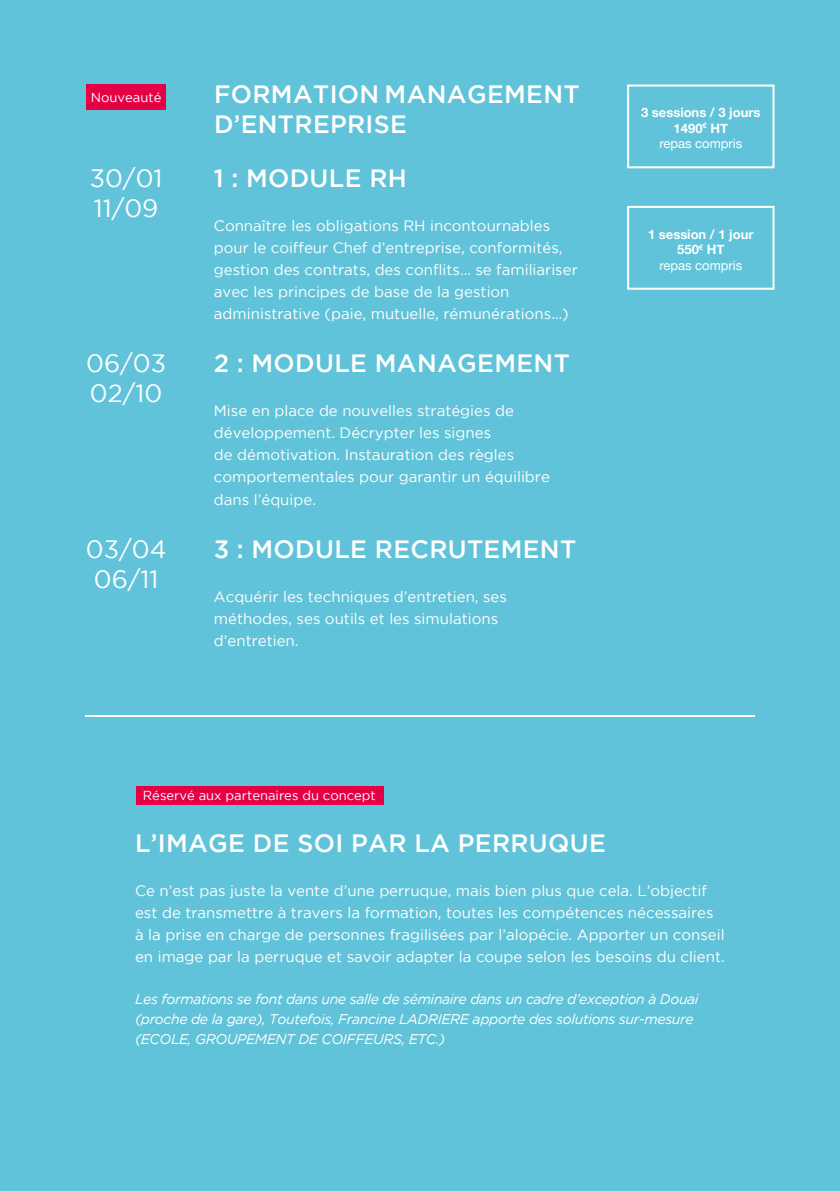
<style>
.page{position:relative;width:840px;height:1191px;background:#fff}
.page>*{position:absolute;margin:0;border:0;box-sizing:border-box;transform-origin:0 0}
.t1{font:500 25px/30px "Gotham";letter-spacing:.015em;color:#fff}
.t2{font:25px/30px "Gotham";color:#fff}
.t3{font:15px/22px "Gotham";color:#fff}
.t4{font:italic 14px/20px "Gotham";letter-spacing:-.025em;color:#fff}
.t5{font:700 13px/15.6px "Helvetica Neue";color:#fff;text-align:center}
.t6{font:13px "Gotham";color:#fff}
.s1{font-weight:400}
</style>
<div class="page">
<div style="left:0;top:0;width:839px;height:1191px;background:#61c3d9"></div>
<div style="left:626px;top:84px;width:148px;height:84px;border:2px solid #fff"></div>
<div style="left:626px;top:206px;width:148px;height:84px;border:2px solid #fff"></div>
<div style="left:137px;top:786px;width:247px;height:18px;background:#e50045"></div>
<div style="left:86px;top:84px;width:80px;height:26px;background:#e50045"></div>
<hr style="left:85px;top:715px;width:669px;height:2px;background:#fff">
<p class="t6" style="left:91px;top:90px;width:72px">Nouveauté</p>
<h1 class="t2" style="left:90px;top:162px;width:74px">30/01<br>11/09</h1>
<h1 class="t2" style="left:86px;top:348px;width:81px">06/03<br>02/10</h1>
<h1 class="t2" style="left:86px;top:534px;width:82px;text-align:center">03/04<br>06/11</h1>
<h1 class="t1" style="left:214px;top:78px;width:367px">FORMATION MANAGEMENT<br>D’ENTREPRISE</h1>
<h1 class="t1" style="left:214px;top:162px;width:194px">1 : MODULE RH</h1>
<p class="t3" style="left:214px;top:214px;width:365px">Connaître les obligations RH incontournables pour le coiffeur Chef d’entreprise, conformités, gestion des contrats, des conflits… se familiariser avec les principes de base de la gestion administrative (paie, mutuelle, rémunérations…)</p>
<h1 class="t1" style="left:214px;top:348px;width:357px">2 : MODULE MANAGEMENT</h1>
<p class="t3" style="left:214px;top:400px;width:337px">Mise en place de nouvelles stratégies de développement. Décrypter les signes<br>de démotivation. Instauration des règles comportementales pour garantir un équilibre dans l’équipe.</p>
<h1 class="t1" style="left:214px;top:534px;width:363px">3 : MODULE RECRUTEMENT</h1>
<p class="t3" style="left:214px;top:586px;width:294px">Acquérir les techniques d’entretien, ses méthodes, ses outils et les simulations d’entretien.</p>
<p class="t5" style="left:640px;top:105px;width:121px">3 sessions / 3 jours<br>1490<sup>€</sup> HT<br><span class="s1">repas compris</span></p>
<p class="t5" style="left:647px;top:226px;width:107px">1 session / 1 jour<br>550<sup>€</sup> HT<br><span class="s1">repas compris</span></p>
<p class="t6" style="left:143px;top:788px;width:234px">Réservé aux partenaires du concept</p>
<h1 class="t1" style="left:135px;top:827px;width:472px">L’IMAGE DE SOI PAR LA PERRUQUE</h1>
<p class="t3" style="left:135px;top:879px;width:591px">Ce n’est pas juste la vente d’une perruque, mais bien plus que cela. L’objectif est de transmettre à travers la formation, toutes les compétences nécessaires à la prise en charge de personnes fragilisées par l’alopécie. Apporter un conseil en image par la perruque et savoir adapter la coupe selon les besoins du client.</p>
<p class="t4" style="left:135px;top:988px;width:564px">Les formations se font dans une salle de séminaire dans un cadre d’exception à Douai (proche de la gare), Toutefois, Francine LADRIERE apporte des solutions sur-mesure (ECOLE, GROUPEMENT DE COIFFEURS, ETC.)</p>
</div>
